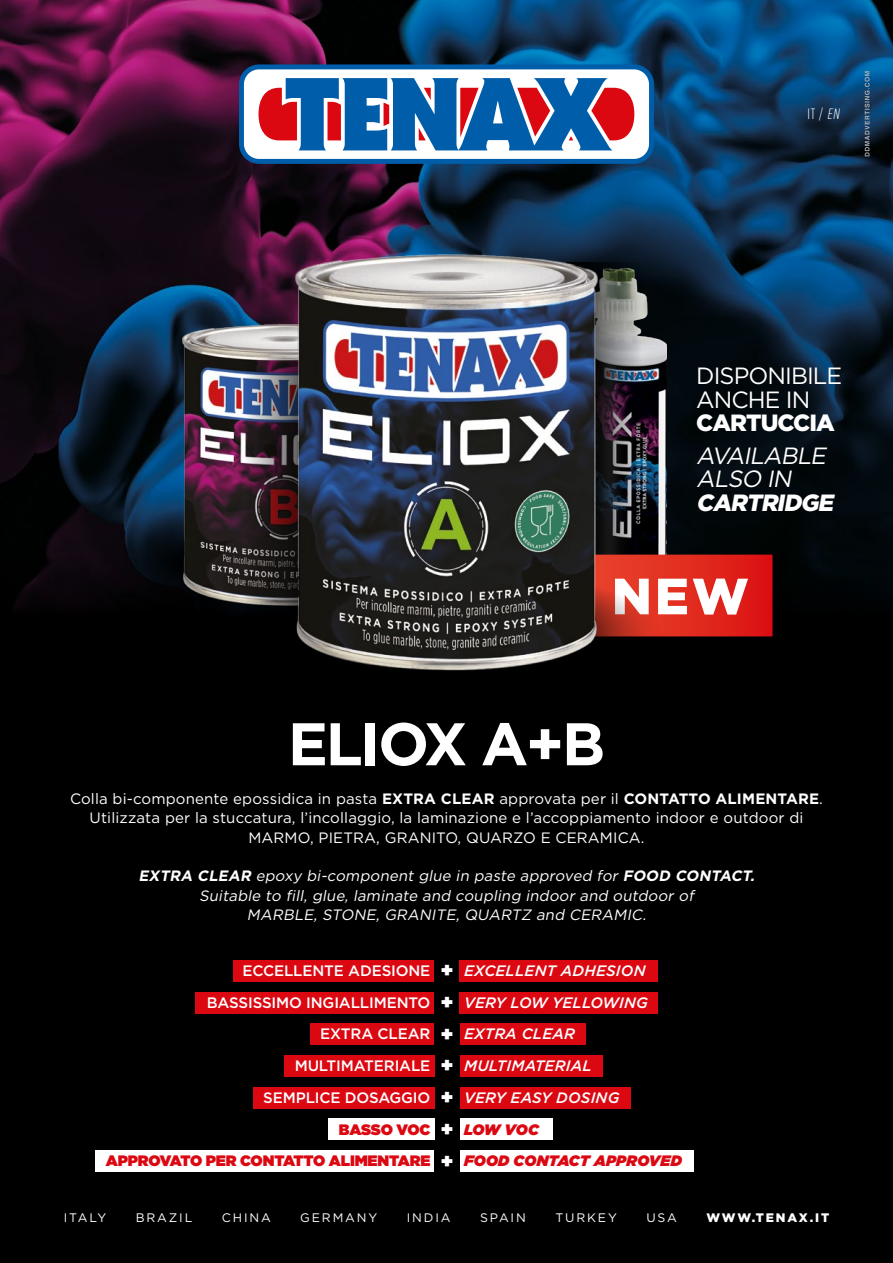
<style>
.page{position:relative;width:893px;height:1263px;background:#fff}
.page>*{position:absolute;margin:0;border:0;box-sizing:border-box;transform-origin:0 0}
.t1{font:700 60px "Gotham";letter-spacing:-.04em;color:#fff}
.t2{font:900 50.85px "Gotham";color:#fff}
.t3{font:23.55px/23.5px "Gotham";letter-spacing:-.04em;color:#fff}
.t4{font:italic 23.55px/23.5px "Gotham";color:#fff}
.t5{font:900 19.65px "Gotham";color:#fff}
.t6{font:500 15.15px "Gotham";letter-spacing:-.01em;color:#fff}
.t7{font:italic 500 15.15px "Gotham";letter-spacing:.01em;color:#fff}
.t8{font:900 15.15px "Gotham";letter-spacing:-.01em;color:#db0812}
.t9{font:italic 900 15.15px "Gotham";letter-spacing:.01em;color:#db0812}
.t10{font:15px/19.5px "Gotham";letter-spacing:.01em;color:#fff;text-align:center}
.t11{font:italic 15px/19.5px "Gotham";color:#fff;text-align:center}
.t12{font:300 15px "Gotham Condensed";color:#fff}
.t13{font:12.3px "Gotham";letter-spacing:.15em;color:#fff}
.t14{font:900 12.3px "Gotham";letter-spacing:.15em;color:#fff}
.s1{font-style:italic}
.s2{font-weight:900}
.s3{font-weight:700}
</style>
<div class="page">
<img style="left:0;top:0;width:893px;height:554px">
<div style="left:0;top:554px;width:893px;height:709px;background:#000"></div>
<svg style="left:239px;top:64px;width:415px;height:100px"></svg>
<img style="left:609px;top:255px;width:57px;height:300px">
<img style="left:609px;top:263px;width:32px;height:292px">
<svg style="left:609px;top:555px;width:163px;height:81px;background:#e0271d"></svg>
<svg style="left:97px;top:494px;width:436px;height:137px;fill:#07070d"></svg>
<svg style="left:248px;top:570px;width:419px;height:132px"></svg>
<img style="left:176px;top:314px;width:108px;height:302px">
<img style="left:244px;top:361px;width:40px;height:261px">
<img style="left:284px;top:239px;width:325px;height:445px">
<svg style="left:865px;top:71px;width:5px;height:85px"></svg>
<div style="left:233px;top:960px;width:201px;height:22px;background:#db0812"></div>
<div style="left:460px;top:960px;width:198px;height:22px;background:#db0812"></div>
<div style="left:311px;top:1024px;width:123px;height:21px;background:#db0812"></div>
<div style="left:460px;top:1024px;width:125px;height:21px;background:#db0812"></div>
<div style="left:284px;top:1055px;width:150px;height:22px;background:#db0812"></div>
<div style="left:460px;top:1055px;width:142px;height:22px;background:#db0812"></div>
<div style="left:253px;top:1087px;width:181px;height:21px;background:#db0812"></div>
<div style="left:460px;top:1087px;width:171px;height:21px;background:#db0812"></div>
<div style="left:328px;top:1119px;width:106px;height:21px;background:#fff"></div>
<div style="left:95px;top:1150px;width:339px;height:22px;background:#fff"></div>
<div style="left:460px;top:1119px;width:92px;height:21px;background:#fff"></div>
<div style="left:460px;top:1150px;width:233px;height:22px;background:#fff"></div>
<div style="left:196px;top:992px;width:238px;height:21px;background:#db0812"></div>
<div style="left:460px;top:992px;width:198px;height:21px;background:#db0812"></div>
<p class="t12" style="left:807px;top:106px;width:36px">IT / <span class="s1">EN</span></p>
<p class="t3" style="left:696px;top:363px;width:147px">DISPONIBILE<br>ANCHE IN<br><span class="s2">CARTUCCIA</span></p>
<p class="t4" style="left:696px;top:443px;width:144px">AVAILABLE<br>ALSO IN<br><span class="s2">CARTRIDGE</span></p>
<p class="t2" style="left:612px;top:561px;width:138px">NEW</p>
<p class="t1" style="left:288px;top:704px;width:319px">ELIOX A+B</p>
<p class="t10" style="left:70px;top:788px;width:754px">Colla bi-componente epossidica in pasta <span class="s3">EXTRA CLEAR</span> approvata per il <span class="s3">CONTATTO ALIMENTARE</span>.</p>
<p class="t10" style="left:90px;top:808px;width:715px">Utilizzata per la stuccatura, l’incollaggio, la laminazione e l’accoppiamento indoor e outdoor di<br>MARMO, PIETRA, GRANITO, QUARZO E CERAMICA.</p>
<p class="t11" style="left:138px;top:866px;width:621px"><span class="s3">EXTRA CLEAR</span> epoxy bi-component glue in paste approved for <span class="s3">FOOD CONTACT.</span></p>
<p class="t11" style="left:199px;top:885px;width:499px">Suitable to fill, glue, laminate and coupling indoor and outdoor of<br>MARBLE, STONE, GRANITE, QUARTZ and CERAMIC.</p>
<p class="t6" style="left:242px;top:961px;width:189px">ECCELLENTE ADESIONE</p>
<p class="t6" style="left:207px;top:992px;width:225px">BASSISSIMO INGIALLIMENTO</p>
<p class="t6" style="left:320px;top:1024px;width:112px">EXTRA CLEAR</p>
<p class="t6" style="left:295px;top:1056px;width:137px">MULTIMATERIALE</p>
<p class="t6" style="left:263px;top:1087px;width:169px">SEMPLICE DOSAGGIO</p>
<p class="t8" style="left:339px;top:1118px;width:93px">BASSO VOC</p>
<p class="t8" style="left:106px;top:1150px;width:326px">APPROVATO PER CONTATTO ALIMENTARE</p>
<p class="t5" style="left:441px;top:956px;width:14px">+</p>
<p class="t5" style="left:441px;top:988px;width:14px">+</p>
<p class="t5" style="left:441px;top:1019px;width:14px">+</p>
<p class="t5" style="left:441px;top:1051px;width:14px">+</p>
<p class="t5" style="left:441px;top:1083px;width:14px">+</p>
<p class="t5" style="left:441px;top:1115px;width:14px">+</p>
<p class="t5" style="left:441px;top:1147px;width:14px">+</p>
<p class="t7" style="left:464px;top:961px;width:183px">EXCELLENT ADHESION</p>
<p class="t7" style="left:464px;top:992px;width:185px">VERY LOW YELLOWING</p>
<p class="t7" style="left:464px;top:1024px;width:112px">EXTRA CLEAR</p>
<p class="t7" style="left:464px;top:1056px;width:129px">MULTIMATERIAL</p>
<p class="t7" style="left:464px;top:1087px;width:157px">VERY EASY DOSING</p>
<p class="t9" style="left:464px;top:1118px;width:76px">LOW VOC</p>
<p class="t9" style="left:464px;top:1150px;width:219px">FOOD CONTACT APPROVED</p>
<p class="t13" style="left:64px;top:1209px;width:44px">ITALY</p>
<p class="t13" style="left:136px;top:1209px;width:58px">BRAZIL</p>
<p class="t13" style="left:222px;top:1209px;width:50px">CHINA</p>
<p class="t13" style="left:300px;top:1209px;width:78px">GERMANY</p>
<p class="t13" style="left:407px;top:1209px;width:45px">INDIA</p>
<p class="t13" style="left:480px;top:1209px;width:47px">SPAIN</p>
<p class="t13" style="left:555px;top:1209px;width:63px">TURKEY</p>
<p class="t13" style="left:646px;top:1209px;width:32px">USA</p>
<p class="t14" style="left:706px;top:1209px;width:124px">WWW.TENAX.IT</p>
</div>
